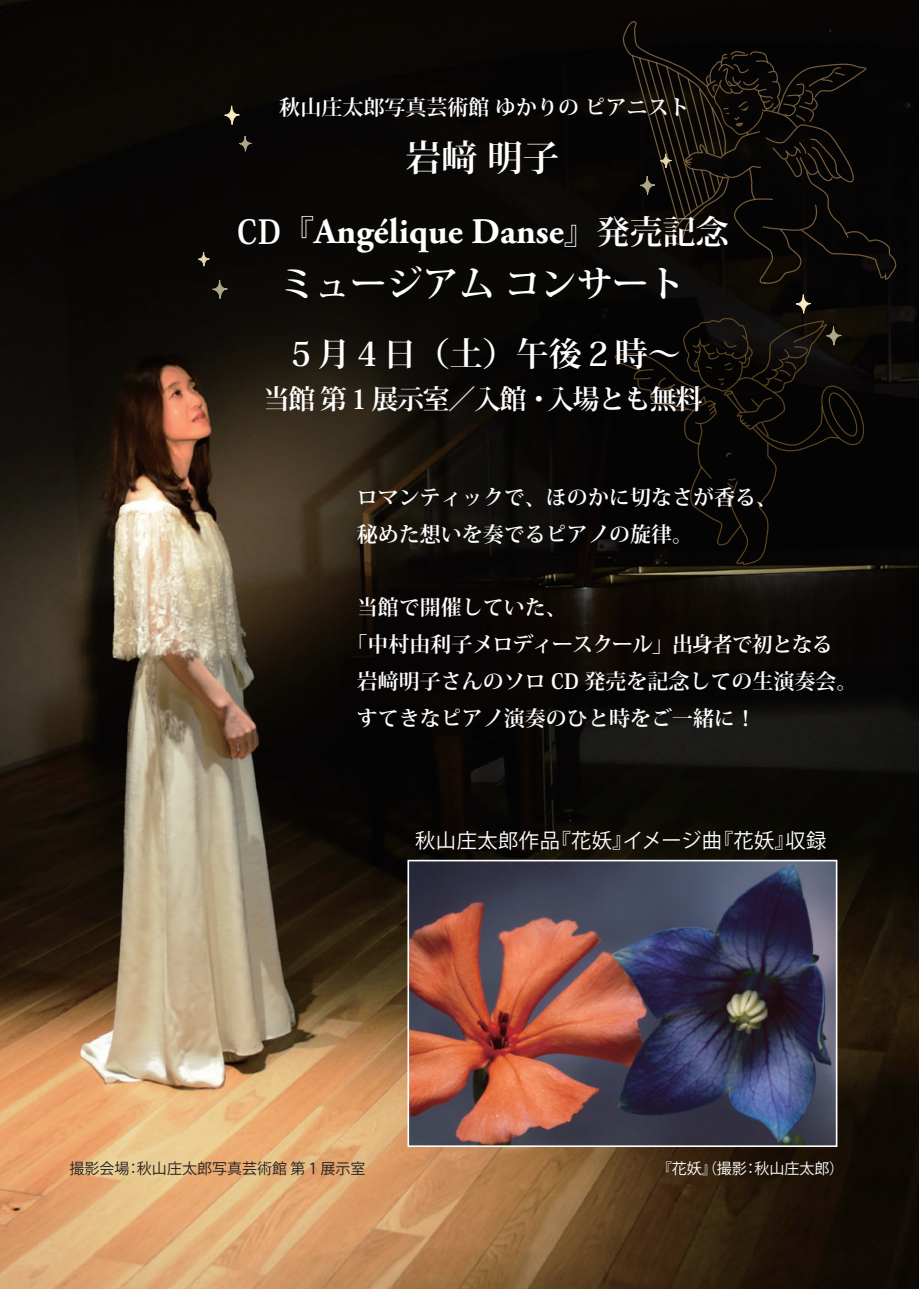
<style>
.page{position:relative;width:919px;height:1289px;background:#fff}
.page>*{position:absolute;margin:0;border:0;box-sizing:border-box;transform-origin:0 0}
.t1{font:700 36px "Adobe Garamond Pro";color:#fff}
.t2{font:700 36px "Koz Min Pr 6 N";color:#fff}
.t3{font:700 33px "Koz Min Pr 6 N";color:#fff}
.t4{font:700 27px "Koz Min Pr 6 N";letter-spacing:-.05em;color:#fff}
.t5{font:700 21px/36.8px "Koz Min Pr 6 N";color:#fff}
.t6{font:700 21px "Koz Min Pr 6 N";letter-spacing:-.05em;color:#fff}
.t7{font:20.25px "Koz Go Pro";letter-spacing:.025em;color:#fff}
.t8{font:15px "Koz Go Pro";color:#231f20}
.t9{font:15px "Koz Go Pro";color:#fff}
.s1{font-family:"Koz Min Pr 6 N";font-size:33px}
</style>
<div class="page">
<img style="left:0;top:0;width:918px;height:1288px">
<svg style="left:622px;top:21px;width:274px;height:263px;background:#0d0a07"></svg>
<svg style="left:614px;top:318px;width:250px;height:247px;background:#0a0806"></svg>
<svg style="left:239px;top:136px;width:12px;height:15px"></svg>
<div style="left:239px;top:136px;width:12px;height:15px;border:1px solid #f9ebc1;border-radius:50%"></div>
<svg style="left:224px;top:106px;width:15px;height:19px"></svg>
<div style="left:224px;top:105px;width:16px;height:20px;border:1px solid #f9ebc1;border-radius:50%"></div>
<svg style="left:796px;top:294px;width:15px;height:19px"></svg>
<div style="left:795px;top:294px;width:16px;height:20px;border:1px solid #f9ebc1;border-radius:50%"></div>
<svg style="left:640px;top:176px;width:15px;height:19px"></svg>
<div style="left:640px;top:176px;width:15px;height:19px;border:1px solid #f9ebc1;border-radius:50%"></div>
<svg style="left:198px;top:252px;width:11px;height:14px"></svg>
<div style="left:198px;top:252px;width:11px;height:14px;border:1px solid #f9ebc1;border-radius:50%"></div>
<svg style="left:660px;top:154px;width:11px;height:14px"></svg>
<div style="left:660px;top:154px;width:11px;height:14px;border:1px solid #f9ebc1;border-radius:50%"></div>
<svg style="left:212px;top:280px;width:15px;height:19px"></svg>
<div style="left:212px;top:280px;width:15px;height:19px;border:1px solid #f9ebc1;border-radius:50%"></div>
<svg style="left:826px;top:326px;width:15px;height:19px"></svg>
<div style="left:826px;top:326px;width:15px;height:19px;border:1px solid #f9ebc1;border-radius:50%"></div>
<img style="left:410px;top:862px;width:424px;height:281px">
<div style="left:407px;top:859px;width:430px;height:287px;border:2px solid #fff"></div>
<p class="t5" style="left:279px;top:89px;width:412px">秋山庄太郎写真芸術館 ゆかりの ピアニスト</p>
<h1 class="t2" style="left:405px;top:138px;width:155px">岩﨑 明子</h1>
<h1 class="t1" style="left:237px;top:211px;width:493px"><span class="s1">CD『</span>Angélique Danse<span class="s1">』発売記念</span></h1>
<h1 class="t2" style="left:279px;top:264px;width:407px">ミュージアム コンサート</h1>
<h2 class="t3" style="left:284px;top:335px;width:397px">５月４日（土）午後２時～</h2>
<p class="t4" style="left:263px;top:384px;width:441px">当館 第１展示室／入館・入場とも無料</p>
<p class="t5" style="left:357px;top:479px;width:421px">ロマンティックで、ほのかに切なさが香る、秘めた想いを奏でるピアノの旋律。</p>
<p class="t5" style="left:357px;top:590px;width:211px">当館で開催していた、</p>
<p class="t6" style="left:346px;top:632px;width:488px">「中村由利子メロディースクール」出身者で初となる</p>
<p class="t5" style="left:357px;top:663px;width:502px">岩﨑明子さんのソロ CD 発売を記念しての生演奏会。</p>
<p class="t5" style="left:357px;top:700px;width:400px">すてきなピアノ演奏のひと時をご一緒に！</p>
<p class="t7" style="left:415px;top:827px;width:413px">秋山庄太郎作品『花妖』イメージ曲『花妖』収録</p>
<p class="t8" style="left:69px;top:1158px;width:297px">撮影会場：秋山庄太郎写真芸術館 第１展示室</p>
<p class="t9" style="left:657px;top:1158px;width:188px">『花妖』（撮影：秋山庄太郎）</p>
</div>
